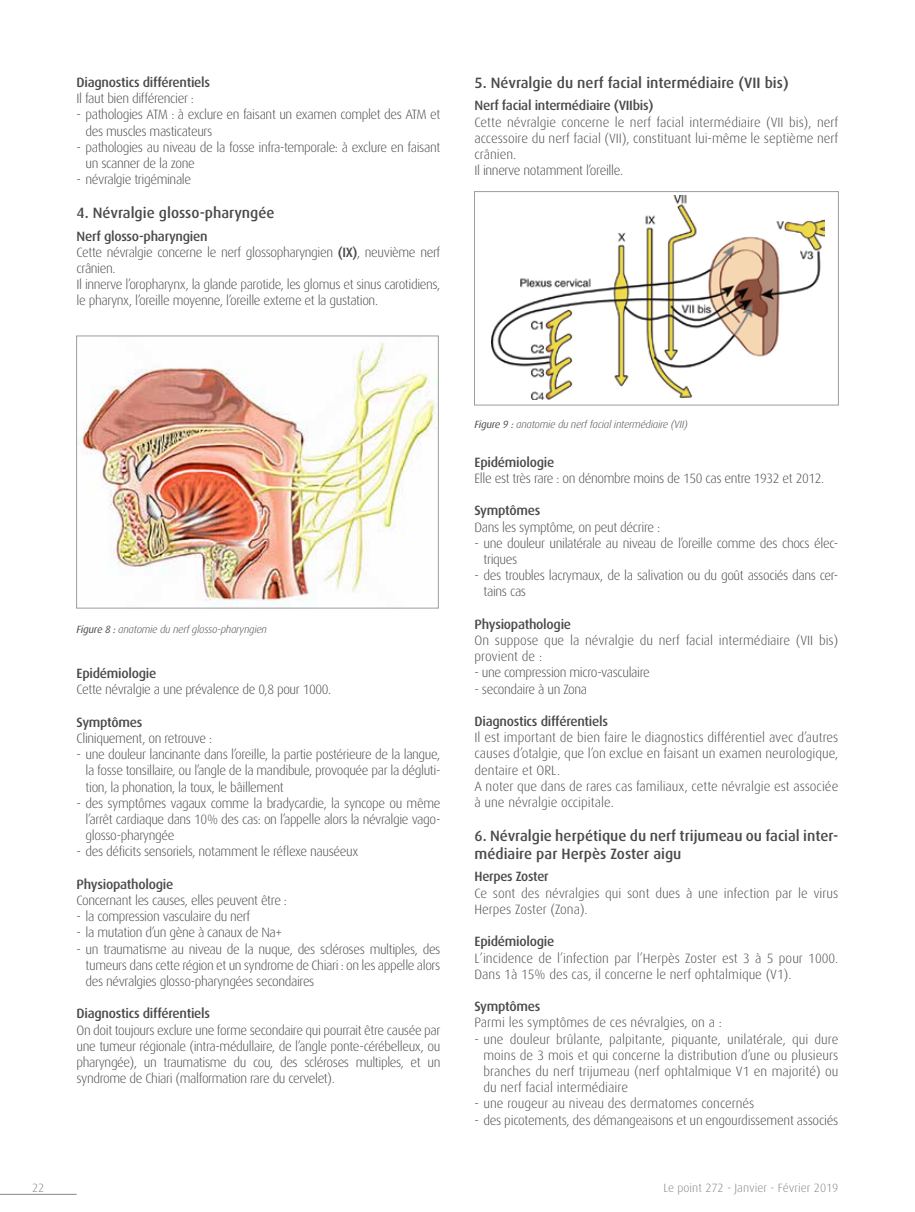
<style>
.page{position:relative;width:915px;height:1212px;background:#fff}
.page>*{position:absolute;margin:0;border:0;box-sizing:border-box;transform-origin:0 0}
.t1{font:500 15px/18px "Dax";color:#4a4a49}
.t2{font:300 13.5px/16.2px "Dax";letter-spacing:-.03em;color:#4a4a49}
.t3{font:300 13.5px/16.2px "Dax";color:#4a4a49}
.t4{font:500 13.5px "Dax";letter-spacing:-.02em;color:#4a4a49}
.t5{font:300 12px "Dax";color:#878787}
.t6{font:italic 300 10.5px "Dax";letter-spacing:-.02em;color:#4a4a49}
.s1{font-weight:500}
.s2{font-weight:400}
</style>
<div class="page">
<hr style="left:0;top:1194px;width:77px;height:1px;background:#878787">
<img style="left:78px;top:342px;width:358px;height:264px">
<div style="left:76px;top:336px;width:362px;height:272px;border:1px solid #9d9d9c"></div>
<img style="left:491px;top:196px;width:332px;height:204px">
<div style="left:474px;top:191px;width:364px;height:214px;border:1px solid #9d9d9c"></div>
<p class="t4" style="left:77px;top:75px;width:135px">Diagnostics différentiels</p>
<p class="t2" style="left:77px;top:91px;width:119px">Il faut bien différencier :</p>
<p class="t2" style="left:86px;top:107px;width:356px;text-indent:-9px">- pathologies ATM : à exclure en faisant un examen complet des ATM et des muscles masticateurs</p>
<p class="t2" style="left:86px;top:139px;width:356px;text-indent:-9px">- pathologies au niveau de la fosse infra-temporale: à exclure en faisant un scanner de la zone</p>
<p class="t2" style="left:77px;top:172px;width:116px">- névralgie trigéminale</p>
<p class="t1" style="left:77px;top:204px;width:199px">4. Névralgie glosso-pharyngée</p>
<p class="t2" style="left:77px;top:228px;width:365px"><span class="s1">Nerf glosso-pharyngien<br></span>Cette névralgie concerne le nerf glossopharyngien <span class="s1">(IX)</span>, neuvième nerf crânien.<br>Il innerve l’oropharynx, la glande parotide, les glomus et sinus carotidiens, le pharynx, l’oreille moyenne, l’oreille externe et la gustation.</p>
<p class="t1" style="left:474px;top:74px;width:316px">5. Névralgie du nerf facial intermédiaire (VII bis)</p>
<p class="t4" style="left:474px;top:98px;width:180px">Nerf facial intermédiaire (VIIbis)</p>
<p class="t3" style="left:474px;top:114px;width:365px">Cette névralgie concerne le nerf facial intermédiaire (VII bis), nerf accessoire du nerf facial (VII), constituant lui-même le septième nerf crânien.<br>Il innerve notamment l’oreille.</p>
<p class="t6" style="left:77px;top:624px;width:192px"><span class="s2">Figure 8 :</span> anatomie du nerf glosso-pharyngien</p>
<p class="t4" style="left:77px;top:666px;width:81px">Epidémiologie</p>
<p class="t2" style="left:77px;top:682px;width:256px">Cette névralgie a une prévalence de 0,8 pour 1000.</p>
<p class="t4" style="left:77px;top:714px;width:67px">Symptômes</p>
<p class="t2" style="left:77px;top:730px;width:137px">Cliniquement, on retrouve :</p>
<p class="t2" style="left:86px;top:746px;width:356px;text-align:justify;text-indent:-9px">- une douleur lancinante dans l’oreille, la partie postérieure de la langue, la fosse tonsillaire, ou l’angle de la mandibule, provoquée par la dégluti&shy;tion, la phonation, la toux, le bâillement</p>
<p class="t2" style="left:86px;top:795px;width:356px;text-align:justify;text-indent:-9px">- des symptômes vagaux comme la bradycardie, la syncope ou même l’arrêt cardiaque dans 10% des cas: on l’appelle alors la névralgie vago&shy;glosso-pharyngée</p>
<p class="t2" style="left:77px;top:844px;width:283px">- des déficits sensoriels, notamment le réflexe nauséeux</p>
<p class="t4" style="left:77px;top:876px;width:98px">Physiopathologie</p>
<p class="t2" style="left:77px;top:892px;width:212px">Concernant les causes, elles peuvent être :</p>
<p class="t2" style="left:77px;top:908px;width:175px">- la compression vasculaire du nerf</p>
<p class="t2" style="left:77px;top:925px;width:207px">- la mutation d’un gène à canaux de Na+</p>
<p class="t2" style="left:86px;top:941px;width:356px;text-align:justify;text-indent:-9px">- un traumatisme au niveau de la nuque, des scléroses multiples, des tumeurs dans cette région et un syndrome de Chiari : on les appelle alors des névralgies glosso-pharyngées secondaires</p>
<p class="t4" style="left:77px;top:1006px;width:135px">Diagnostics différentiels</p>
<p class="t2" style="left:77px;top:1022px;width:365px;text-align:justify">On doit toujours exclure une forme secondaire qui pourrait être causée par une tumeur régionale (intra-médullaire, de l’angle ponte-cérébelleux, ou pharyngée), un traumatisme du cou, des scléroses multiples, et un syndrome de Chiari (malformation rare du cervelet).</p>
<p class="t6" style="left:474px;top:418px;width:215px"><span class="s2">Figure 9 :</span> anatomie du nerf facial intermédiaire (VII)</p>
<p class="t4" style="left:474px;top:455px;width:81px">Epidémiologie</p>
<p class="t2" style="left:474px;top:470px;width:351px">Elle est très rare : on dénombre moins de 150 cas entre 1932 et 2012.</p>
<p class="t4" style="left:474px;top:503px;width:67px">Symptômes</p>
<p class="t2" style="left:474px;top:519px;width:187px">Dans les symptôme, on peut décrire :</p>
<p class="t2" style="left:483px;top:535px;width:356px;text-indent:-9px">- une douleur unilatérale au niveau de l’oreille comme des chocs élec&shy;triques</p>
<p class="t2" style="left:483px;top:568px;width:356px;text-indent:-9px">- des troubles lacrymaux, de la salivation ou du goût associés dans cer&shy;tains cas</p>
<p class="t4" style="left:474px;top:617px;width:98px">Physiopathologie</p>
<p class="t3" style="left:474px;top:632px;width:365px">On suppose que la névralgie du nerf facial intermédiaire (VII bis) provient de :</p>
<p class="t2" style="left:474px;top:665px;width:177px">- une compression micro-vasculaire</p>
<p class="t2" style="left:474px;top:681px;width:114px">- secondaire à un Zona</p>
<p class="t4" style="left:474px;top:714px;width:135px">Diagnostics différentiels</p>
<p class="t3" style="left:474px;top:730px;width:365px">Il est important de bien faire le diagnostics différentiel avec d’autres causes d’otalgie, que l’on exclue en faisant un examen neurologique, dentaire et ORL.<br>A noter que dans de rares cas familiaux, cette névralgie est associée à une névralgie occipitale.</p>
<p class="t1" style="left:474px;top:827px;width:365px">6. Névralgie herpétique du nerf trijumeau ou facial inter&shy;médiaire par Herpès Zoster aigu</p>
<p class="t4" style="left:474px;top:869px;width:76px">Herpes Zoster</p>
<p class="t3" style="left:474px;top:885px;width:365px">Ce sont des névralgies qui sont dues à une infection par le virus<br>Herpes Zoster (Zona).</p>
<p class="t4" style="left:474px;top:934px;width:81px">Epidémiologie</p>
<p class="t3" style="left:474px;top:950px;width:365px">L’incidence de l’infection par l’Herpès Zoster est 3 à 5 pour 1000.<br>Dans 1à 15% des cas, il concerne le nerf ophtalmique (V1).</p>
<p class="t4" style="left:474px;top:999px;width:67px">Symptômes</p>
<p class="t3" style="left:474px;top:1015px;width:249px">Parmi les symptômes de ces névralgies, on a :</p>
<p class="t2" style="left:483px;top:1031px;width:356px;text-align:justify;text-indent:-9px">- une douleur brûlante, palpitante, piquante, unilatérale, qui dure moins de 3 mois et qui concerne la distribution d’une ou plusieurs branches du nerf trijumeau (nerf ophtalmique V1 en majorité) ou du nerf facial intermédiaire</p>
<p class="t3" style="left:474px;top:1096px;width:281px">- une rougeur au niveau des dermatomes concernés</p>
<p class="t2" style="left:474px;top:1112px;width:365px">- des picotements, des démangeaisons et un engourdissement associés</p>
<p class="t5" style="left:32px;top:1181px;width:14px">22</p>
<p class="t5" style="left:663px;top:1181px;width:176px">Le point 272 - Janvier - Février 2019</p>
</div>
